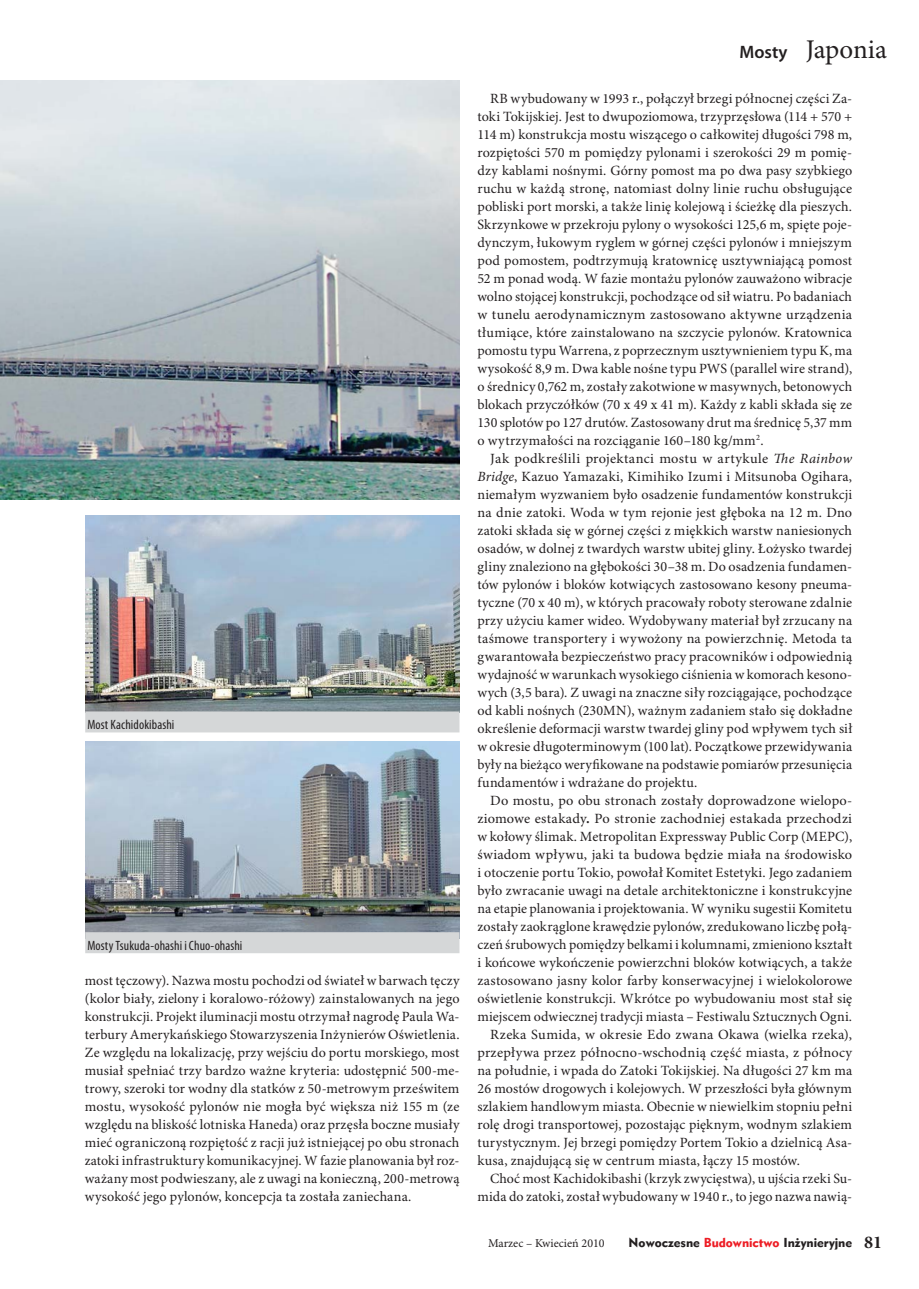
<style>
.page{position:relative;width:919px;height:1289px;background:#fff}
.page>*{position:absolute;margin:0;border:0;box-sizing:border-box;transform-origin:0 0}
.t1{font:27px "Minion Pro";color:#231f20}
.t2{font:14.1px/18px "Minion Pro";letter-spacing:.005em;color:#231f20;text-align:justify}
.t3{font:condensed 13.5px "Myriad Pro";letter-spacing:.005em;color:#231f20}
.t4{font:12px "Geometr 415 Blk PL";color:#231f20}
.t5{font:12px "Minion Pro";color:#231f20}
.s1{font-family:"Myriad Pro";font-weight:600;font-size:18px}
.s2{font-style:italic}
.s3{font-weight:700}
.s4{color:#ed1c24}
.s5{font-family:"Minion Pro";font-weight:700;font-size:18px}
</style>
<div class="page">
<img style="left:0;top:81px;width:459px;height:418px">
<img style="left:85px;top:515px;width:374px;height:196px">
<img style="left:85px;top:742px;width:374px;height:190px">
<div style="left:85px;top:711px;width:374px;height:21px;background:#d5d7d8"></div>
<div style="left:85px;top:932px;width:374px;height:21px;background:#d5d7d8"></div>
<p class="t3" style="left:87px;top:719px;width:89px">Most Kachidokibashi</p>
<p class="t3" style="left:87px;top:940px;width:157px">Mosty Tsukuda-ohashi i Chuo-ohashi</p>
<p class="t2" style="left:85px;top:972px;width:376px">most tęczowy). Nazwa mostu pochodzi od świateł w barwach tęczy (kolor biały, zielony i koralowo-różowy) zainstalowanych na jego konstrukcji. Projekt iluminacji mostu otrzymał nagrodę Paula Wa&shy;terbury Amerykańskiego Stowarzyszenia Inżynierów Oświetlenia.<br>Ze względu na lokalizację, przy wejściu do portu morskiego, most musiał spełniać trzy bardzo ważne kryteria: udostępnić 500-me&shy;trowy, szeroki tor wodny dla statków z 50-metrowym prześwitem mostu, wysokość pylonów nie mogła być większa niż 155 m (ze względu na bliskość lotniska Haneda) oraz przęsła boczne musiały mieć ograniczoną rozpiętość z racji już istniejącej po obu stronach zatoki infrastruktury komunikacyjnej. W fazie planowania był roz&shy;ważany most podwieszany, ale z uwagi na konieczną, 200-metrową wysokość jego pylonów, koncepcja ta została zaniechana.</p>
<h1 class="t1" style="left:739px;top:39px;width:149px"><span class="s1">Mosty</span> Japonia</h1>
<p class="t2" style="left:477px;top:90px;width:376px;text-indent:13px">RB wybudowany w 1993 r., połączył brzegi północnej części Za&shy;toki Tokijskiej. Jest to dwupoziomowa, trzyprzęsłowa (114 + 570 + 114 m) konstrukcja mostu wiszącego o całkowitej długości 798 m, rozpiętości 570 m pomiędzy pylonami i szerokości 29 m pomię&shy;dzy kablami nośnymi. Górny pomost ma po dwa pasy szybkiego ruchu w każdą stronę, natomiast dolny linie ruchu obsługujące pobliski port morski, a także linię kolejową i ścieżkę dla pieszych.<br>Skrzynkowe w przekroju pylony o wysokości 125,6 m, spięte poje&shy;dynczym, łukowym ryglem w górnej części pylonów i mniejszym pod pomostem, podtrzymują kratownicę usztywniającą pomost 52 m ponad wodą. W fazie montażu pylonów zauważono wibracje wolno stojącej konstrukcji, pochodzące od sił wiatru. Po badaniach w tunelu aerodynamicznym zastosowano aktywne urządzenia tłumiące, które zainstalowano na szczycie pylonów. Kratownica pomostu typu Warrena, z poprzecznym usztywnieniem typu K, ma wysokość 8,9 m. Dwa kable nośne typu PWS (parallel wire strand), o średnicy 0,762 m, zostały zakotwione w masywnych, betonowych blokach przyczółków (70 x 49 x 41 m). Każdy z kabli składa się ze 130 splotów po 127 drutów. Zastosowany drut ma średnicę 5,37 mm o wytrzymałości na rozciąganie 160–180 kg/mm<sup>2</sup>.</p>
<p class="t2" style="left:477px;top:450px;width:376px;text-indent:13px">Jak podkreślili projektanci mostu w artykule <span class="s2">The Rainbow Bridge</span>, Kazuo Yamazaki, Kimihiko Izumi i Mitsunoba Ogihara, niemałym wyzwaniem było osadzenie fundamentów konstrukcji na dnie zatoki. Woda w tym rejonie jest głęboka na 12 m. Dno zatoki składa się w górnej części z miękkich warstw naniesionych osadów, w dolnej z twardych warstw ubitej gliny. Łożysko twardej gliny znaleziono na głębokości 30–38 m. Do osadzenia fundamen&shy;tów pylonów i bloków kotwiących zastosowano kesony pneuma&shy;tyczne (70 x 40 m), w których pracowały roboty sterowane zdalnie przy użyciu kamer wideo. Wydobywany materiał był zrzucany na taśmowe transportery i wywożony na powierzchnię. Metoda ta gwarantowała bezpieczeństwo pracy pracowników i odpowiednią wydajność w warunkach wysokiego ciśnienia w komorach kesono&shy;wych (3,5 bara). Z uwagi na znaczne siły rozciągające, pochodzące od kabli nośnych (230MN), ważnym zadaniem stało się dokładne określenie deformacji warstw twardej gliny pod wpływem tych sił w okresie długoterminowym (100 lat). Początkowe przewidywania były na bieżąco weryfikowane na podstawie pomiarów przesunięcia fundamentów i wdrażane do projektu.</p>
<p class="t2" style="left:490px;top:792px;width:363px">Do mostu, po obu stronach zostały doprowadzone wielopo-</p>
<p class="t2" style="left:477px;top:810px;width:376px">ziomowe estakady<span class="s3">.</span> Po stronie zachodniej estakada przechodzi</p>
<p class="t2" style="left:477px;top:828px;width:376px">w kołowy ślimak. Metropolitan Expressway Public Corp (MEPC),</p>
<p class="t2" style="left:477px;top:846px;width:376px">świadom wpływu, jaki ta budowa będzie miała na środowisko</p>
<p class="t2" style="left:477px;top:864px;width:376px">i otoczenie portu Tokio, powołał Komitet Estetyki. Jego zadaniem</p>
<p class="t2" style="left:477px;top:882px;width:376px">było zwracanie uwagi na detale architektoniczne i konstrukcyjne</p>
<p class="t2" style="left:477px;top:900px;width:376px">na etapie planowania i projektowania. W wyniku sugestii Komitetu</p>
<p class="t2" style="left:477px;top:918px;width:376px">zostały zaokrąglone krawędzie pylonów, zredukowano liczbę połą-</p>
<p class="t2" style="left:477px;top:936px;width:376px">czeń śrubowych pomiędzy belkami i kolumnami, zmieniono kształt</p>
<p class="t2" style="left:477px;top:954px;width:376px">i końcowe wykończenie powierzchni bloków kotwiących, a także</p>
<p class="t2" style="left:477px;top:972px;width:376px">zastosowano jasny kolor farby konserwacyjnej i wielokolorowe</p>
<p class="t2" style="left:477px;top:990px;width:376px">oświetlenie konstrukcji. Wkrótce po wybudowaniu most stał się</p>
<p class="t2" style="left:477px;top:1008px;width:376px">miejscem odwiecznej tradycji miasta – Festiwalu Sztucznych Ogni.</p>
<p class="t2" style="left:490px;top:1026px;width:363px">Rzeka Sumida, w okresie Edo zwana Okawa (wielka rzeka),</p>
<p class="t2" style="left:477px;top:1044px;width:376px">przepływa przez północno-wschodnią część miasta, z północy</p>
<p class="t2" style="left:477px;top:1062px;width:376px">na południe, i wpada do Zatoki Tokijskiej. Na długości 27 km ma</p>
<p class="t2" style="left:477px;top:1080px;width:376px">26 mostów drogowych i kolejowych. W przeszłości była głównym</p>
<p class="t2" style="left:477px;top:1098px;width:376px">szlakiem handlowym miasta. Obecnie w niewielkim stopniu pełni</p>
<p class="t2" style="left:477px;top:1116px;width:376px">rolę drogi transportowej, pozostając pięknym, wodnym szlakiem</p>
<p class="t2" style="left:477px;top:1134px;width:376px">turystycznym. Jej brzegi pomiędzy Portem Tokio a dzielnicą Asa-</p>
<p class="t2" style="left:477px;top:1152px;width:324px">kusa, znajdującą się w centrum miasta, łączy 15 mostów.</p>
<p class="t2" style="left:490px;top:1170px;width:363px">Choć most Kachidokibashi (krzyk zwycięstwa), u ujścia rzeki Su-</p>
<p class="t2" style="left:477px;top:1188px;width:376px">mida do zatoki, został wybudowany w 1940 r., to jego nazwa nawią-</p>
<p class="t5" style="left:488px;top:1238px;width:118px">Marzec – Kwiecień 2010</p>
<p class="t4" style="left:628px;top:1235px;width:255px">Nowoczesne <span class="s4">Budownictwo</span> Inżynieryjne <span class="s5">81</span></p>
</div>
